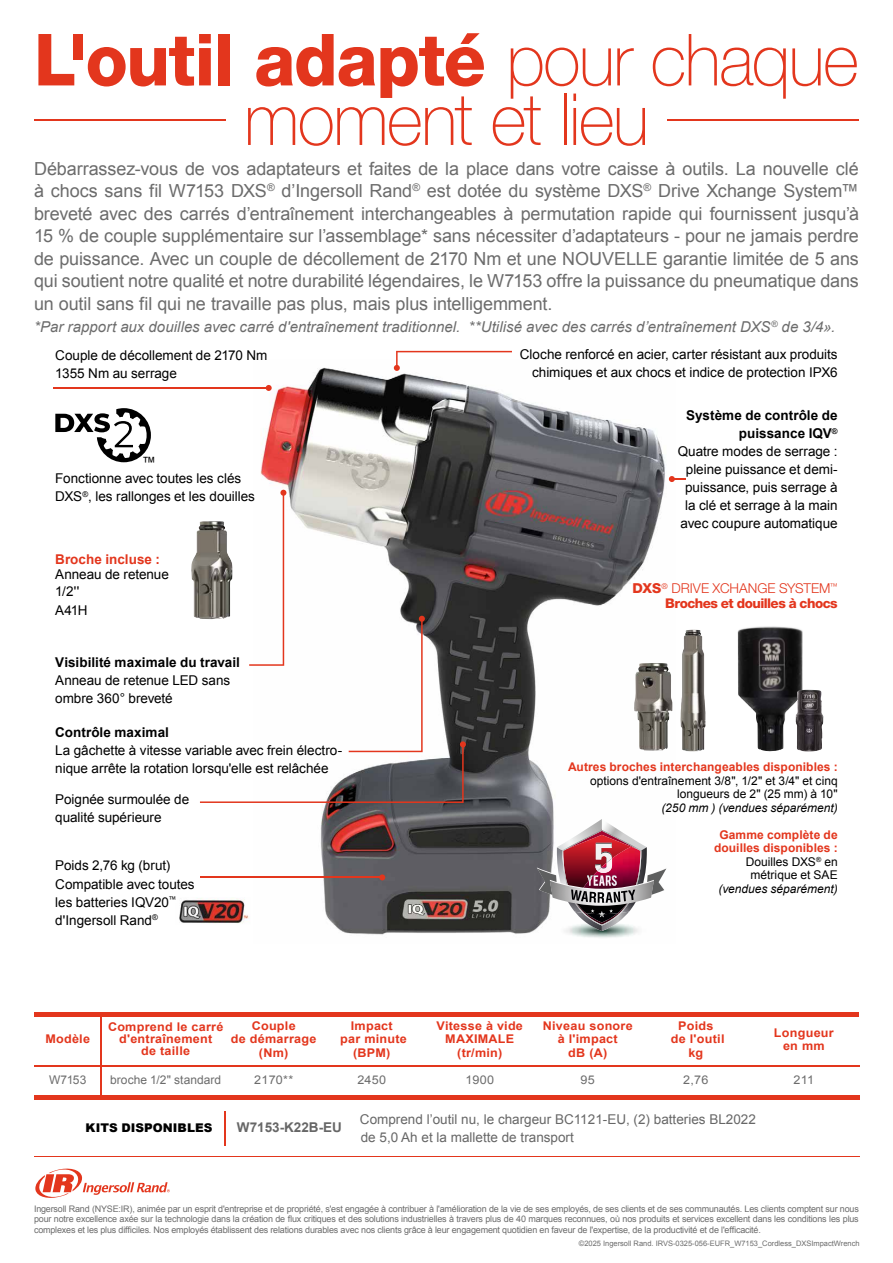
<style>
.page{position:relative;width:893px;height:1263px;background:#fff}
.page>*{position:absolute;margin:0;border:0;box-sizing:border-box;transform-origin:0 0}
.t1{font:800 72px "Helvetica Neue LT Pro";letter-spacing:-.02em;color:#e3361d;scale:.96 1}
.t2{font:100 72px "Helvetica Neue LT Pro";letter-spacing:-.025em;color:#e3361d;scale:.96 1}
.t3{font:18px/22.5px "Arial";letter-spacing:-.01em;color:#6c6c6c;text-align:justify}
.t4{font:italic 15px "Arial";color:#6c6c6c}
.t5{font:14.25px "Arial";color:#000}
.t6{font:300 13.65px "Helvetica Neue LT Pro";color:#e3361d}
.t7{font:13.5px/18px "Arial";letter-spacing:-.005em;color:#000}
.t8{font:13.5px/18px "Arial";color:#676767}
.t9{font:700 13.5px "Arial";letter-spacing:.005em;color:#000}
.t10{font:800 13.5px "Helvetica Neue LT Pro";letter-spacing:-.035em;color:#e3361d}
.t11{font:700 13.5px "Arial";color:#e3361d}
.t12{font:700 13.5px "Arial";color:#676767}
.t13{font:700 12px/13.5px "Arial";letter-spacing:.02em;color:#e3361d;text-align:center;scale:1.05 1}
.t14{font:700 12px/13.5px "Arial";letter-spacing:.02em;color:#e3361d;text-align:right}
.t15{font:12px/13.5px "Arial";color:#000;text-align:right}
.t16{font:italic 12px "Arial";color:#000}
.t17{font:12px "Arial";letter-spacing:.01em;color:#6c6c6c}
.t18{font:12px "Arial";letter-spacing:.01em;color:#6c6c6c;scale:1.05 1}
.t19{font:900 12px "Arial";letter-spacing:.005em;color:#000}
.t20{font:9px/10.5px "Arial";letter-spacing:-.02em;color:#6c6c6c;text-align:justify}
.t21{font:7.5px "Arial";color:#6c6c6c}
.s1{font-weight:100}
.s2{font-weight:700}
.s3{font-weight:800;font-size:13.8px}
.s4{font-weight:400;color:#000}
</style>
<div class="page">
<img style="left:254px;top:367px;width:419px;height:568px">
<hr style="left:34px;top:1156px;width:826px;height:1px;background:#e3361d">
<svg style="left:669px;top:476px;width:17px;height:6px"></svg>
<img style="left:179px;top:898px;width:70px;height:25px">
<hr style="left:54px;top:387px;width:215px;height:2px;background:#e3361d">
<svg style="left:266px;top:385px;width:6px;height:6px"></svg>
<svg style="left:55px;top:408px;width:96px;height:54px"></svg>
<hr style="left:34px;top:119px;width:191px;height:2px;background:#e3361d">
<hr style="left:34px;top:1065px;width:826px;height:2px;background:#e3361d">
<hr style="left:34px;top:1095px;width:826px;height:4px;background:#e3361d">
<hr style="left:34px;top:1012px;width:825px;height:4px;background:#e3361d">
<hr style="left:101px;top:1014px;width:1px;height:84px;background:#e3361d">
<hr style="left:200px;top:877px;width:182px;height:1px;background:#e3361d">
<svg style="left:379px;top:874px;width:6px;height:6px"></svg>
<hr style="left:668px;top:119px;width:191px;height:2px;background:#e3361d">
<img style="left:555px;top:931px;width:93px;height:7px">
<svg style="left:537px;top:819px;width:130px;height:112px"></svg>
<hr style="left:224px;top:1111px;width:2px;height:35px;background:#e3361d">
<svg style="left:394px;top:351px;width:118px;height:20px"></svg>
<img style="left:191px;top:522px;width:9px;height:97px">
<img style="left:737px;top:626px;width:66px;height:126px">
<img style="left:793px;top:690px;width:31px;height:62px">
<img style="left:634px;top:663px;width:38px;height:88px">
<img style="left:680px;top:630px;width:26px;height:122px">
<svg style="left:200px;top:490px;width:266px;height:313px"></svg>
<svg style="left:35px;top:1168px;width:135px;height:30px"></svg>
<h1 class="t1" style="left:34px;top:17px;width:861px">L'outil adapté <span class="s1">pour chaque</span></h1>
<h1 class="t2" style="left:244px;top:78px;width:423px">moment et lieu</h1>
<p class="t3" style="left:34px;top:157px;width:826px">Débarrassez-vous de vos adaptateurs et faites de la place dans votre caisse à outils. La nouvelle clé à chocs sans fil W7153 DXS<sup>®</sup> d’Ingersoll Rand<sup>®</sup> est dotée du système DXS<sup>®</sup> Drive Xchange System™ breveté avec des carrés d’entraînement interchangeables à permutation rapide qui fournissent jusqu’à 15 % de couple supplémentaire sur l’assemblage* sans nécessiter d’adaptateurs - pour ne jamais perdre de puissance. Avec un couple de décollement de 2170 Nm et une NOUVELLE garantie limitée de 5 ans qui soutient notre qualité et notre durabilité légendaires, le W7153 offre la puissance du pneumatique dans un outil sans fil qui ne travaille pas plus, mais plus intelligemment.</p>
<p class="t4" style="left:34px;top:317px;width:803px">*Par rapport aux douilles avec carré d'entraînement traditionnel. **Utilisé avec des carrés d’entraînement DXS<sup>®</sup> de 3/4».</p>
<p class="t7" style="left:55px;top:347px;width:214px">Couple de décollement de 2170 Nm<br>1355 Nm au serrage</p>
<p class="t5" style="left:142px;top:453px;width:16px">™</p>
<p class="t7" style="left:55px;top:470px;width:201px">Fonctionne avec toutes les clés<br>DXS<sup>®</sup>, les rallonges et les douilles</p>
<p class="t11" style="left:55px;top:551px;width:106px">Broche incluse :</p>
<p class="t7" style="left:55px;top:566px;width:115px">Anneau de retenue<br>1/2''<br>A41H</p>
<p class="t9" style="left:55px;top:653px;width:186px">Visibilité maximale du travail</p>
<p class="t7" style="left:55px;top:671px;width:176px">Anneau de retenue LED sans ombre 360° breveté</p>
<p class="t9" style="left:55px;top:723px;width:115px">Contrôle maximal</p>
<p class="t7" style="left:55px;top:741px;width:288px">La gâchette à vitesse variable avec frein électro&shy;nique arrête la rotation lorsqu'elle est relâchée</p>
<p class="t7" style="left:55px;top:790px;width:135px">Poignée surmoulée de qualité supérieure</p>
<p class="t7" style="left:55px;top:855px;width:141px;line-height:19.5px">Poids 2,76 kg (brut)<br>Compatible avec toutes</p>
<p class="t7" style="left:55px;top:893px;width:122px">les batteries IQV20<sup>™ </sup>d'Ingersoll Rand<sup>®</sup></p>
<p class="t7" style="left:520px;top:345px;width:319px;text-align:right">Cloche renforcé en acier, carter résistant aux produits chimiques et aux chocs et indice de protection IPX6</p>
<p class="t7" style="left:678px;top:407px;width:162px;text-align:right"><span class="s2">Système de contrôle de puissance IQV</span><sup>®<br></sup>Quatre modes de serrage : pleine puissance et demi&shy;puissance, puis serrage à la clé et serrage à la main avec coupure automatique</p>
<p class="t6" style="left:632px;top:580px;width:207px"><span class="s3">DXS</span><sup>®</sup> DRIVE XCHANGE SYSTEM<sup>™</sup></p>
<p class="t10" style="left:665px;top:595px;width:174px">Broches et douilles à chocs</p>
<p class="t14" style="left:568px;top:760px;width:271px">Autres broches interchangeables disponibles :</p>
<p class="t15" style="left:590px;top:774px;width:249px">options d'entraînement 3/8", 1/2" et 3/4" et cinq longueurs de 2" (25 mm) à 10"</p>
<p class="t16" style="left:661px;top:800px;width:178px">(250 mm ) (vendues séparément)</p>
<p class="t14" style="left:714px;top:828px;width:125px">Gamme complète de douilles disponibles :<br><span class="s4">Douilles DXS</span><sup>®</sup> <span class="s4">en métrique et SAE</span></p>
<p class="t16" style="left:719px;top:881px;width:121px">(vendues séparément)</p>
<p class="t13" style="left:45px;top:1033px;width:44px">Modèle</p>
<p class="t13" style="left:108px;top:1021px;width:111px;line-height:12px">Comprend le carré d'entraînement<br>de taille</p>
<p class="t13" style="left:231px;top:1019px;width:83px">Couple<br>de démarrage (Nm)</p>
<p class="t13" style="left:340px;top:1019px;width:65px">Impact<br>par minute (BPM)</p>
<p class="t13" style="left:437px;top:1019px;width:84px">Vitesse à vide<br>MAXIMALE (tr/min)</p>
<p class="t13" style="left:543px;top:1019px;width:87px">Niveau sonore à l'impact<br>dB (A)</p>
<p class="t13" style="left:671px;top:1019px;width:53px">Poids<br>de l'outil kg</p>
<p class="t13" style="left:774px;top:1026px;width:59px">Longueur en mm</p>
<p class="t17" style="left:49px;top:1072px;width:39px">W7153</p>
<p class="t17" style="left:110px;top:1072px;width:112px">broche 1/2" standard</p>
<p class="t18" style="left:254px;top:1072px;width:39px">2170**</p>
<p class="t18" style="left:357px;top:1072px;width:29px">2450</p>
<p class="t18" style="left:465px;top:1072px;width:29px">1900</p>
<p class="t18" style="left:581px;top:1072px;width:15px">95</p>
<p class="t18" style="left:683px;top:1072px;width:26px">2,76</p>
<p class="t18" style="left:793px;top:1072px;width:21px">211</p>
<p class="t19" style="left:86px;top:1119px;width:128px">KITS DISPONIBLES</p>
<p class="t12" style="left:237px;top:1118px;width:107px">W7153-K22B-EU</p>
<p class="t8" style="left:360px;top:1110px;width:397px">Comprend l’outil nu, le chargeur BC1121-EU, (2) batteries BL2022 de 5,0 Ah et la mallette de transport</p>
<p class="t20" style="left:34px;top:1203px;width:826px">Ingersoll Rand (NYSE:IR), animée par un esprit d'entreprise et de propriété, s'est engagée à contribuer à l'amélioration de la vie de ses employés, de ses clients et de ses communautés. Les clients comptent sur nous pour notre excellence axée sur la technologie dans la création de flux critiques et des solutions industrielles à travers plus de 40 marques reconnues, où nos produits et services excellent dans les conditions les plus complexes et les plus difficiles. Nos employés établissent des relations durables avec nos clients grâce à leur engagement quotidien en faveur de l'expertise, de la productivité et de l'efficacité.</p>
<p class="t21" style="left:579px;top:1239px;width:282px">©2025 Ingersoll Rand. IRVS-0325-056-EUFR_W7153_Cordless_DXSImpactWrench</p>
</div>
